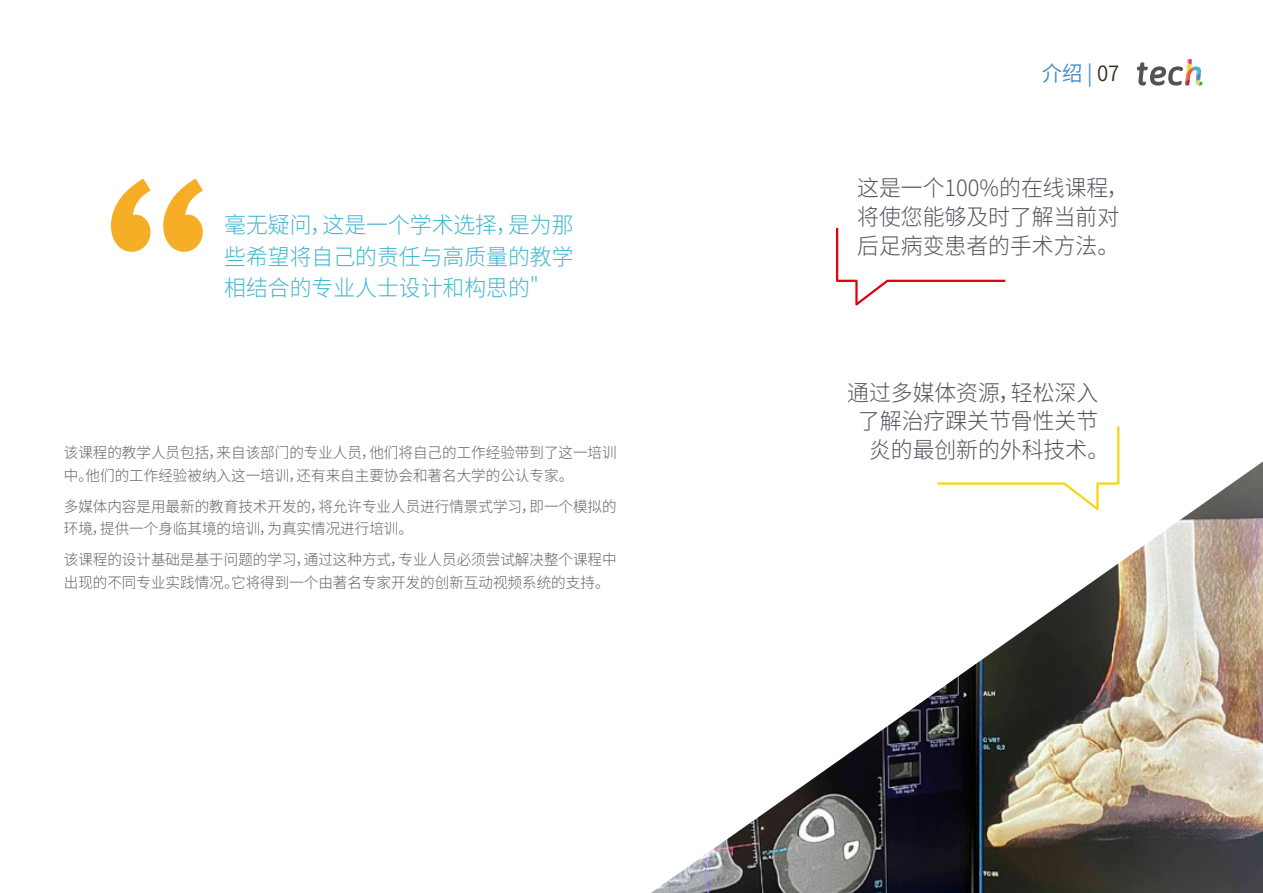
<style>
.page{position:relative;width:1263px;height:893px;background:#fff}
.page>*{position:absolute;margin:0;border:0;box-sizing:border-box;transform-origin:0 0}
.t1{font:300 22.5px/28.5px "Source Han Sans CN";color:#52555b}
.t2{font:300 22.5px/31.5px "Source Han Sans CN";color:#43b7cf;text-align:justify}
.t3{font:21px "Source Han Sans CN";color:#4089c5}
.t4{font:300 15px/22.5px "Source Han Sans CN";color:#61646a}
.s1{color:#312e20}
</style>
<div class="page">
<svg style="left:111px;top:179px;width:92px;height:73px"></svg>
<img style="left:651px;top:461px;width:612px;height:432px">
<svg style="left:1137px;top:59px;width:65px;height:27px"></svg>
<svg style="left:836px;top:227px;width:170px;height:79px"></svg>
<svg style="left:935px;top:426px;width:185px;height:88px"></svg>
<h1 class="t2" style="left:224px;top:210px;width:351px">毫无疑问，这是一个学术选择，是为那些希望将自己的责任与高质量的教学相结合的专业人士设计和构思的"</h1>
<p class="t4" style="left:64px;top:442px;width:554px">该课程的教学人员包括，来自该部门的专业人员，他们将自己的工作经验带到了这一培训中。他们的工作经验被纳入这一培训，还有来自主要协会和著名大学的公认专家。</p>
<p class="t4" style="left:64px;top:495px;width:554px">多媒体内容是用最新的教育技术开发的，将允许专业人员进行情景式学习，即一个模拟的环境，提供一个身临其境的培训，为真实情况进行培训。</p>
<p class="t4" style="left:64px;top:549px;width:554px">该课程的设计基础是基于问题的学习，通过这种方式，专业人员必须尝试解决整个课程中出现的不同专业实践情况。它将得到一个由著名专家开发的创新互动视频系统的支持。</p>
<h2 class="t3" style="left:1042px;top:61px;width:79px">介绍 | <span class="s1">07</span></h2>
<h1 class="t1" style="left:857px;top:174px;width:273px">这是一个100%的在线课程，将使您能够及时了解当前对后足病变患者的手术方法。</h1>
<h1 class="t1" style="left:847px;top:379px;width:252px">通过多媒体资源，轻松深入</h1>
<h1 class="t1" style="left:858px;top:407px;width:242px">了解治疗踝关节骨性关节</h1>
<h1 class="t1" style="left:869px;top:436px;width:242px">炎的最创新的外科技术。</h1>
</div>
